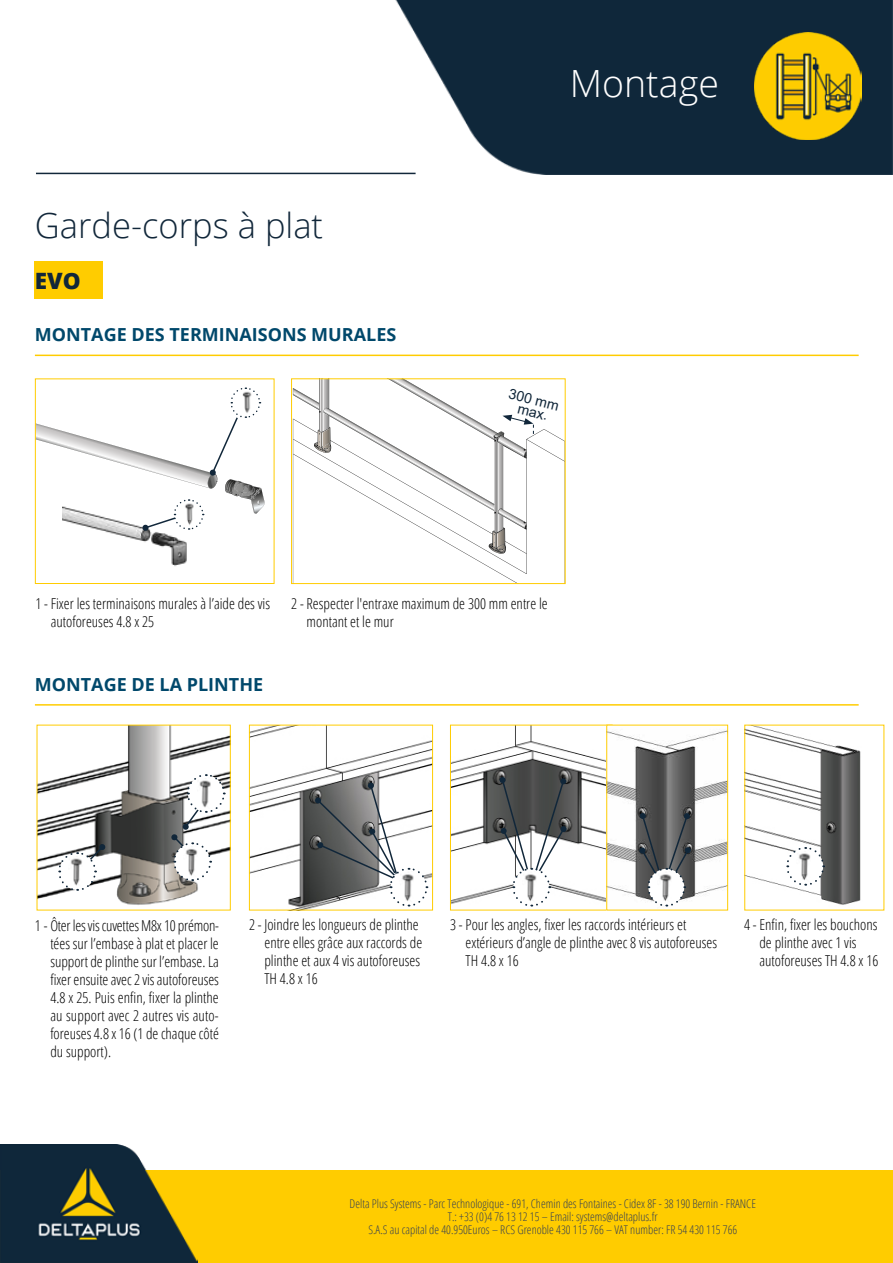
<style>
.page{position:relative;width:893px;height:1263px;background:#fff}
.page>*{position:absolute;margin:0;border:0;box-sizing:border-box;transform-origin:0 0}
.t1{font:300 37.5px "Open Sans";color:#fff}
.t2{font:300 34.5px "Open Sans";color:#11273a}
.t3{font:800 22.5px "Open Sans";color:#11273a}
.t4{font:700 18px "Open Sans";color:#00486b}
.t5{font:300 condensed 15px/18px "Open Sans";color:#000}
.t6{font:14.25px/12.1px "Arial";color:#11273a;text-align:center}
.t7{font:300 condensed 12px/13px "Open Sans";color:#354054;text-align:center}
</style>
<div class="page">
<img style="left:296px;top:0;width:597px;height:174px">
<div style="left:423px;top:0;width:393px;height:137px;background:#0f273a"></div>
<hr style="left:36px;top:173px;width:380px;height:1px;background:#11273a">
<img style="left:0;top:1145px;width:146px;height:25px">
<img style="left:755px;top:33px;width:106px;height:106px">
<svg style="left:0;top:1170px;width:893px;height:93px;background:#d5af0b"></svg>
<div style="left:35px;top:261px;width:68px;height:38px;background:#fc0"></div>
<div style="left:35px;top:378px;width:240px;height:206px;border:1px solid #fc0"></div>
<img style="left:105px;top:531px;width:82px;height:35px">
<img style="left:171px;top:531px;width:16px;height:1px">
<svg style="left:35px;top:387px;width:230px;height:144px"></svg>
<svg style="left:293px;top:379px;width:273px;height:205px"></svg>
<img style="left:251px;top:727px;width:180px;height:181px">
<div style="left:249px;top:725px;width:184px;height:185px;border:1px solid #fc0"></div>
<svg style="left:315px;top:782px;width:113px;height:125px"></svg>
<img style="left:399px;top:871px;width:19px;height:31px">
<img style="left:452px;top:727px;width:154px;height:177px">
<div style="left:450px;top:725px;width:162px;height:185px;border:1px solid #fc0"></div>
<img style="left:608px;top:727px;width:118px;height:181px">
<div style="left:606px;top:725px;width:122px;height:185px;border:1px solid #fc0"></div>
<svg style="left:500px;top:777px;width:66px;height:130px"></svg>
<img style="left:522px;top:871px;width:18px;height:31px">
<svg style="left:639px;top:813px;width:52px;height:94px;background:#6c6e70"></svg>
<img style="left:657px;top:871px;width:19px;height:31px">
<img style="left:746px;top:727px;width:115px;height:178px">
<svg style="left:785px;top:846px;width:40px;height:41px"></svg>
<img style="left:796px;top:850px;width:18px;height:31px">
<hr style="left:35px;top:704px;width:824px;height:2px;background:#fc0">
<img style="left:39px;top:727px;width:190px;height:178px">
<svg style="left:57px;top:844px;width:49px;height:48px"></svg>
<img style="left:68px;top:855px;width:18px;height:32px">
<svg style="left:171px;top:773px;width:55px;height:109px"></svg>
<img style="left:196px;top:777px;width:19px;height:32px">
<hr style="left:35px;top:355px;width:824px;height:1px;background:#fc0">
<h2 class="t2" style="left:35px;top:202px;width:290px">Garde-corps à plat</h2>
<h3 class="t3" style="left:35px;top:263px;width:47px">EVO</h3>
<p class="t4" style="left:35px;top:322px;width:363px">MONTAGE DES TERMINAISONS MURALES</p>
<h1 class="t1" style="left:570px;top:58px;width:151px">Montage</h1>
<p class="t6" style="left:510px;top:387px;width:53px;rotate:14deg">300 mm max.</p>
<p class="t5" style="left:51px;top:594px;width:221px;text-indent:-15px">1 - Fixer les terminaisons murales à l’aide des vis autoforeuses 4.8 x 25</p>
<p class="t5" style="left:307px;top:594px;width:243px;text-indent:-15px">2 - Respecter l'entraxe maximum de 300 mm entre le montant et le mur</p>
<p class="t4" style="left:35px;top:671px;width:230px">MONTAGE DE LA PLINTHE</p>
<p class="t5" style="left:50px;top:916px;width:170px;text-align:justify;text-indent:-15px">1 - Ôter les vis cuvettes M8x 10 prémon&shy;tées sur l’embase à plat et placer le support de plinthe sur l’embase. La fixer ensuite avec 2 vis autoforeuses 4.8 x 25. Puis enfin, fixer la plinthe au support avec 2 autres vis auto&shy;foreuses 4.8 x 16 (1 de chaque côté du support).</p>
<p class="t5" style="left:465px;top:915px;width:253px;text-indent:-15px">3 - Pour les angles, fixer les raccords intérieurs et extérieurs d’angle de plinthe avec 8 vis autoforeuses<br>TH 4.8 x 16</p>
<p class="t5" style="left:759px;top:915px;width:120px;text-indent:-15px">4 - Enfin, fixer les bouchons de plinthe avec 1 vis autoforeuses TH 4.8 x 16</p>
<p class="t5" style="left:264px;top:915px;width:159px;text-indent:-15px">2 - Joindre les longueurs de plinthe entre elles grâce aux raccords de plinthe et aux 4 vis autoforeuses<br>TH 4.8 x 16</p>
<p class="t7" style="left:350px;top:1197px;width:408px">Delta Plus Systems - Parc Technologique - 691, Chemin des Fontaines - Cidex 8F - 38 190 Bernin - FRANCE<br>T.: +33 (0)4 76 13 12 15 – Email: systems@deltaplus.fr<br>S.A.S au capital de 40.950Euros – RCS Grenoble 430 115 766 – VAT number: FR 54 430 115 766</p>
</div>
